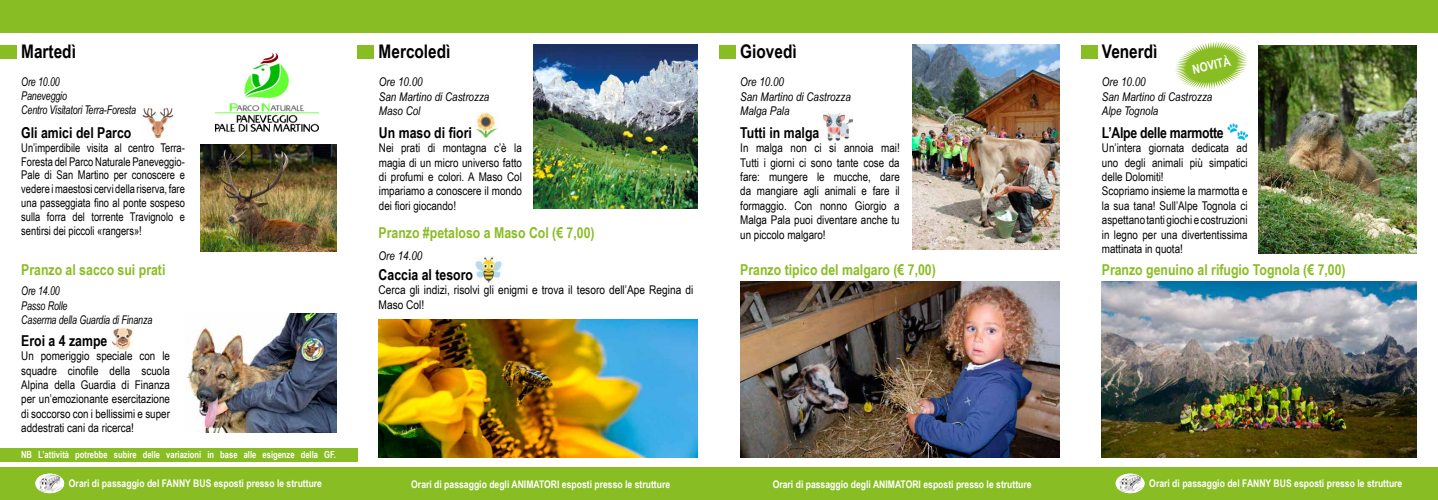
<style>
.page{position:relative;width:1438px;height:500px;background:#fff}
.page>*{position:absolute;margin:0;border:0;box-sizing:border-box;transform-origin:0 0}
.t1{font:700 18.75px "Arial Narrow";color:#000}
.t2{font:700 15px "Arial Narrow";color:#89bd24}
.t3{font:700 15px "Arial Narrow";color:#000}
.t4{font:700 15px "Arial Narrow";letter-spacing:-.02em;color:#000}
.t5{font:700 12.45px "Arial Narrow";color:#fff}
.t6{font:12px/14.4px "Arial Narrow";color:#000;text-align:justify}
.t7{font:12px/13.9px "Arial Narrow";color:#000;text-align:justify;scale:.95 1}
.t8{font:italic 12px/14.4px "Arial Narrow";color:#000}
.t9{font:italic 12px/13.9px "Arial Narrow";color:#000;scale:.9 1}
.t10{font:700 10.5px "Arial Narrow";color:#fff}
.t11{font:700 9.75px "Arial Narrow";color:#fff;scale:.95 1}
</style>
<div class="page">
<img style="left:1227px;top:123px;width:20px;height:18px">
<img style="left:476px;top:257px;width:26px;height:26px">
<div style="left:0;top:448px;width:357px;height:14px;background:#89bd24"></div>
<div style="left:0;top:467px;width:1437px;height:33px;background:#89bd24"></div>
<div style="left:0;top:0;width:1437px;height:32px;background:#89bd24"></div>
<div style="left:35px;top:473px;width:29px;height:20px;background:#fff;border-radius:50%"></div>
<img style="left:37px;top:473px;width:27px;height:20px">
<svg style="left:1115px;top:473px;width:29px;height:20px"></svg>
<img style="left:1117px;top:473px;width:27px;height:20px">
<div style="left:0;top:45px;width:17px;height:14px;background:#89bd24"></div>
<div style="left:357px;top:45px;width:17px;height:14px;background:#89bd24"></div>
<div style="left:719px;top:45px;width:16px;height:14px;background:#89bd24"></div>
<div style="left:1080px;top:45px;width:17px;height:14px;background:#89bd24"></div>
<img style="left:740px;top:281px;width:319px;height:176px">
<img style="left:215px;top:54px;width:103px;height:78px">
<img style="left:200px;top:144px;width:136px;height:107px">
<img style="left:186px;top:313px;width:150px;height:119px">
<img style="left:912px;top:45px;width:147px;height:205px">
<img style="left:533px;top:45px;width:164px;height:163px">
<img style="left:1101px;top:281px;width:315px;height:176px">
<img style="left:1258px;top:45px;width:158px;height:208px">
<svg style="left:1175px;top:41px;width:72px;height:48px"></svg>
<img style="left:379px;top:319px;width:318px;height:138px">
<img style="left:111px;top:327px;width:22px;height:22px">
<img style="left:141px;top:108px;width:33px;height:32px">
<img style="left:822px;top:111px;width:30px;height:30px">
<img style="left:475px;top:113px;width:22px;height:26px">
<h1 class="t1" style="left:21px;top:38px;width:56px">Martedì</h1>
<h1 class="t1" style="left:378px;top:38px;width:73px">Mercoledì</h1>
<h1 class="t1" style="left:740px;top:38px;width:58px">Giovedì</h1>
<h1 class="t1" style="left:1101px;top:38px;width:57px">Venerdì</h1>
<p class="t5" style="left:1190px;top:60px;width:40px;rotate:-12deg">NOVITÀ</p>
<p class="t9" style="left:21px;top:75px;width:129px">Ore 10.00<br>Paneveggio<br>Centro Visitatori Terra-Foresta</p>
<p class="t3" style="left:21px;top:121px;width:112px">Gli amici del Parco</p>
<p class="t7" style="left:21px;top:140px;width:174px">Un’imperdibile visita al centro Terra-Foresta del Parco Naturale Paneveggio-Pale di San Martino per conoscere e vedere i maestosi cervi della riserva, fare una passeggiata fino al ponte sospeso sulla forra del torrente Travignolo e sentirsi dei piccoli «rangers»!</p>
<p class="t2" style="left:21px;top:258px;width:146px">Pranzo al sacco sui prati</p>
<p class="t9" style="left:21px;top:283px;width:147px;line-height:14.4px">Ore 14.00<br>Passo Rolle<br>Caserma della Guardia di Finanza</p>
<p class="t3" style="left:21px;top:329px;width:88px">Eroi a 4 zampe</p>
<p class="t6" style="left:21px;top:348px;width:150px">Un pomeriggio speciale con le squadre cinofile della scuola Alpina della Guardia di Finanza per un’emozionante esercitazione di soccorso con i bellissimi e super addestrati cani da ricerca!</p>
<p class="t11" style="left:21px;top:447px;width:333px">NB L’attività potrebbe subire delle variazioni in base alle esigenze della GF.</p>
<p class="t8" style="left:379px;top:75px;width:112px">Ore 10.00<br>San Martino di Castrozza<br>Maso Col</p>
<p class="t8" style="left:740px;top:75px;width:112px">Ore 10.00<br>San Martino di Castrozza<br>Malga Pala</p>
<p class="t3" style="left:379px;top:121px;width:94px">Un maso di fiori</p>
<p class="t6" style="left:379px;top:140px;width:144px">Nei prati di montagna c’è la magia di un micro universo fatto di profumi e colori. A Maso Col impariamo a conoscere il mondo dei fiori giocando!</p>
<p class="t2" style="left:378px;top:221px;width:218px">Pranzo #petaloso a Maso Col (€ 7,00)</p>
<p class="t8" style="left:378px;top:248px;width:45px">Ore 14.00</p>
<p class="t3" style="left:378px;top:263px;width:96px">Caccia al tesoro</p>
<p class="t6" style="left:378px;top:282px;width:316px">Cerca gli indizi, risolvi gli enigmi e trova il tesoro dell’Ape Regina di<br>Maso Col!</p>
<p class="t3" style="left:740px;top:121px;width:81px">Tutti in malga</p>
<p class="t6" style="left:740px;top:140px;width:161px">In malga non ci si annoia mai!<br>Tutti i giorni ci sono tante cose da fare: mungere le mucche, dare da mangiare agli animali e fare il formaggio. Con nonno Giorgio a Malga Pala puoi diventare anche tu un piccolo malgaro!</p>
<p class="t2" style="left:740px;top:258px;width:197px">Pranzo tipico del malgaro (€ 7,00)</p>
<p class="t8" style="left:1101px;top:75px;width:112px">Ore 10.00<br>San Martino di Castrozza<br>Alpe Tognola</p>
<p class="t4" style="left:1101px;top:121px;width:123px">L’Alpe delle marmotte</p>
<p class="t6" style="left:1101px;top:140px;width:147px;text-align:left">Un’intera giornata dedicata ad uno degli animali più simpatici delle Dolomiti!<br>Scopriamo insieme la marmotta e la sua tana! Sull’Alpe Tognola ci aspettano tanti giochi e costruzioni in legno per una divertentissima mattinata in quota!</p>
<p class="t2" style="left:1101px;top:258px;width:245px">Pranzo genuino al rifugio Tognola (€ 7,00)</p>
<p class="t10" style="left:69px;top:475px;width:254px">Orari di passaggio del FANNY BUS esposti presso le strutture</p>
<p class="t10" style="left:1149px;top:475px;width:254px">Orari di passaggio del FANNY BUS esposti presso le strutture</p>
<p class="t10" style="left:411px;top:476px;width:260px">Orari di passaggio degli ANIMATORI esposti presso le strutture</p>
<p class="t10" style="left:772px;top:476px;width:260px">Orari di passaggio degli ANIMATORI esposti presso le strutture</p>
</div>
